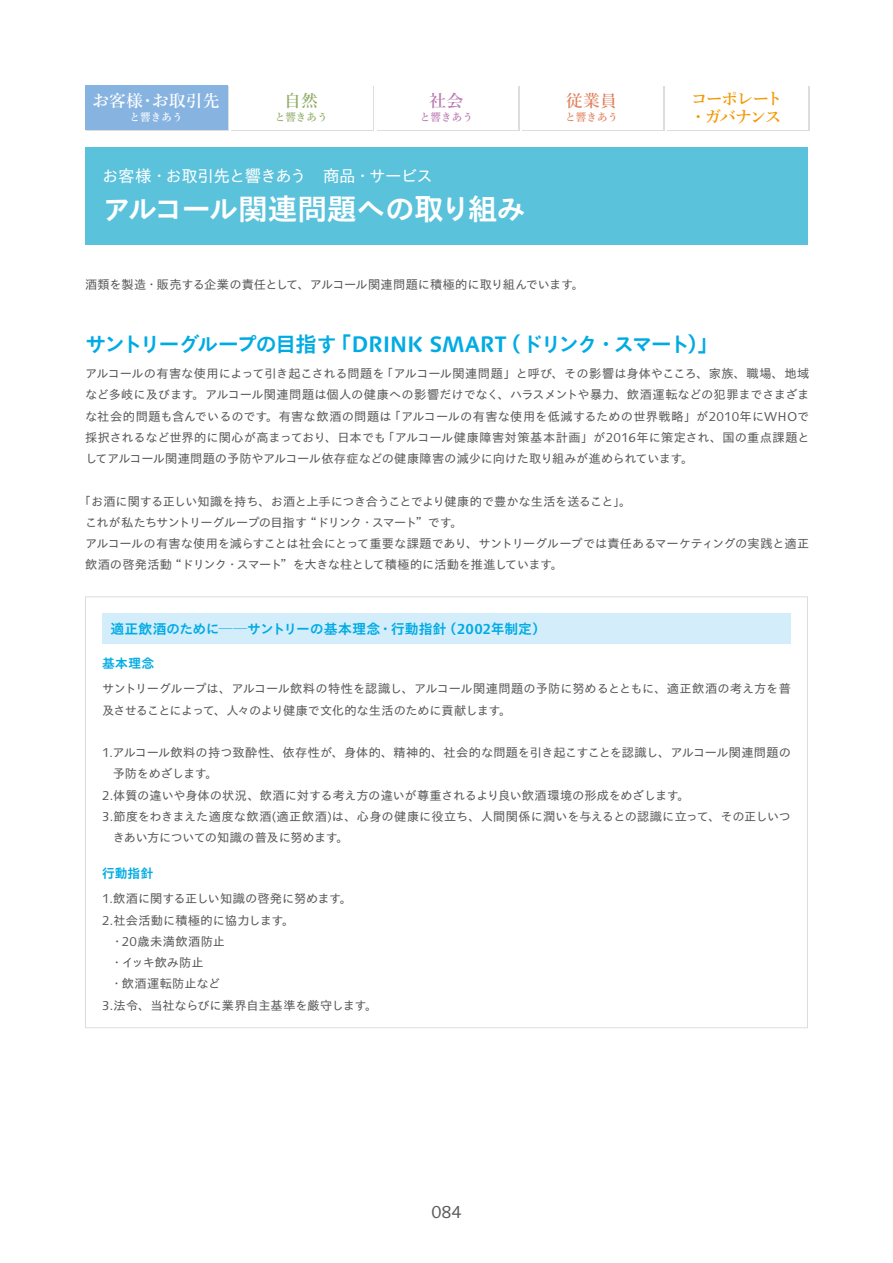
<style>
.page{position:relative;width:893px;height:1263px;background:#fff}
.page>*{position:absolute;margin:0;border:0;box-sizing:border-box;transform-origin:0 0}
.t1{font:700 29.7px "Suntory Gothic";letter-spacing:-.035em;color:#fff}
.t2{font:700 21.3px "Suntory Gothic";letter-spacing:-.08em;color:#00abe4}
.t3{font:700 16.95px/18px "Suntory Mincho";letter-spacing:-.11em;color:#f39700}
.t4{font:700 16.95px "Suntory Mincho";color:#fff}
.t5{font:700 16.95px "Suntory Mincho";color:#e0815e}
.t6{font:700 16.95px "Suntory Mincho";color:#ba79b1}
.t7{font:700 16.95px "Suntory Mincho";color:#90ad66}
.t8{font:16.5px "Suntory Gothic";letter-spacing:-.04em;color:#fff}
.t9{font:16.5px "Suntory Gothic";color:#595757}
.t10{font:700 13.8px "Suntory Gothic";letter-spacing:-.01em;color:#00abe4}
.t11{font:700 12.75px "Suntory Gothic";letter-spacing:.02em;color:#00abe4}
.t12{font:12.15px/21.3px "Suntory Gothic";letter-spacing:-.015em;color:#595757}
.t13{font:12.15px "Suntory Gothic";letter-spacing:.005em;color:#595757}
.t14{font:12.15px "Suntory Gothic";letter-spacing:-.035em;color:#595757}
.t15{font:12.15px "Suntory Gothic";letter-spacing:.03em;color:#595757}
.t16{font:12.15px "Suntory Gothic";letter-spacing:-.04em;color:#595757}
.t17{font:12.15px "Suntory Gothic";letter-spacing:.025em;color:#595757}
.t18{font:700 10.65px "Suntory Mincho";color:#ba79b1}
.t19{font:700 10.65px "Suntory Mincho";color:#e0815e}
.t20{font:700 10.65px "Suntory Mincho";color:#fff}
.t21{font:700 10.65px "Suntory Mincho";color:#90ad66}
</style>
<div class="page">
<div style="left:85px;top:147px;width:723px;height:97px;background:#5bc2dc"></div>
<div style="left:102px;top:613px;width:689px;height:31px;background:#d3edfb"></div>
<div style="left:522px;top:87px;width:142px;height:44px;background:#dcdddd"></div>
<div style="left:521px;top:85px;width:142px;height:45px;background:#fff"></div>
<div style="left:667px;top:87px;width:142px;height:44px;background:#dcdddd"></div>
<div style="left:666px;top:85px;width:142px;height:45px;background:#fff"></div>
<div style="left:87px;top:87px;width:142px;height:44px;background:#86b3e0"></div>
<div style="left:85px;top:85px;width:142px;height:45px;background:#86b3e0"></div>
<h3 class="t4" style="left:92px;top:93px;width:129px">お客様・お取引先</h3>
<p class="t20" style="left:129px;top:112px;width:55px">と響きあう</p>
<h3 class="t7" style="left:284px;top:93px;width:36px">自然</h3>
<p class="t21" style="left:275px;top:112px;width:55px">と響きあう</p>
<h3 class="t6" style="left:429px;top:93px;width:36px">社会</h3>
<p class="t18" style="left:420px;top:112px;width:55px">と響きあう</p>
<h3 class="t5" style="left:566px;top:93px;width:53px">従業員</h3>
<p class="t19" style="left:565px;top:112px;width:55px">と響きあう</p>
<h3 class="t8" style="left:102px;top:168px;width:332px">お客様・お取引先と響きあう　商品・サービス</h3>
<h1 class="t1" style="left:102px;top:194px;width:425px">アルコール関連問題への取り組み</h1>
<p class="t12" style="left:85px;top:275px;width:500px">酒類を製造・販売する企業の責任として、アルコール関連問題に積極的に取り組んでいます。</p>
<h3 class="t3" style="left:690px;top:91px;width:94px">コーポレート・ガバナンス</h3>
<h2 class="t2" style="left:85px;top:333px;width:635px">サントリーグループの目指す「DRINK SMART（ドリンク・スマート）」</h2>
<p class="t12" style="left:85px;top:364px;width:726px;text-align:justify">アルコールの有害な使用によって引き起こされる問題を「アルコール関連問題」と呼び、その影響は身体やこころ、家族、職場、地域など多岐に及びます。アルコール関連問題は個人の健康への影響だけでなく、ハラスメントや暴力、飲酒運転などの犯罪までさまざまな社会的問題も含んでいるのです。有害な飲酒の問題は「アルコールの有害な使用を低減するための世界戦略」が2010年にWHOで採択されるなど世界的に関心が高まっており、日本でも「アルコール健康障害対策基本計画」が2016年に策定され、国の重点課題としてアルコール関連問題の予防やアルコール依存症などの健康障害の減少に向けた取り組みが進められています。</p>
<p class="t12" style="left:85px;top:491px;width:726px;text-indent:-6px">「お酒に関する正しい知識を持ち、お酒と上手につき合うことでより健康的で豊かな生活を送ること」。<br>これが私たちサントリーグループの目指す“ドリンク・スマート”です。<br>アルコールの有害な使用を減らすことは社会にとって重要な課題であり、サントリーグループでは責任あるマーケティングの実践と適正飲酒の啓発活動“ドリンク・スマート”を大きな柱として積極的に活動を推進しています。</p>
<p class="t10" style="left:111px;top:622px;width:437px">適正飲酒のために──サントリーの基本理念・行動指針（2002年制定）</p>
<p class="t11" style="left:102px;top:657px;width:54px">基本理念</p>
<p class="t12" style="left:102px;top:679px;width:690px">サントリーグループは、アルコール飲料の特性を認識し、アルコール関連問題の予防に努めるとともに、適正飲酒の考え方を普及させることによって、人々のより健康で文化的な生活のために貢献します。</p>
<p class="t13" style="left:102px;top:746px;width:690px">1.アルコール飲料の持つ致酔性、依存性が、身体的、精神的、社会的な問題を引き起こすことを認識し、アルコール関連問題の</p>
<p class="t16" style="left:113px;top:768px;width:107px">予防をめざします。</p>
<p class="t12" style="left:102px;top:785px;width:589px">2.体質の違いや身体の状況、飲酒に対する考え方の違いが尊重されるより良い飲酒環境の形成をめざします。</p>
<p class="t12" style="left:102px;top:807px;width:690px">3.節度をわきまえた適度な飲酒(適正飲酒)は、心身の健康に役立ち、人間関係に潤いを与えるとの認識に立って、その正しいつ</p>
<p class="t14" style="left:113px;top:831px;width:238px">きあい方についての知識の普及に努めます。</p>
<p class="t11" style="left:102px;top:867px;width:53px">行動指針</p>
<p class="t12" style="left:102px;top:889px;width:252px">1.飲酒に関する正しい知識の啓発に努めます。</p>
<p class="t12" style="left:102px;top:910px;width:194px">2.社会活動に積極的に協力します。</p>
<p class="t15" style="left:111px;top:935px;width:115px">・20歳未満飲酒防止</p>
<p class="t12" style="left:111px;top:953px;width:94px">・イッキ飲み防止</p>
<p class="t17" style="left:111px;top:978px;width:111px">・飲酒運転防止など</p>
<p class="t12" style="left:102px;top:995px;width:277px">3.法令、当社ならびに業界自主基準を厳守します。</p>
<h3 class="t9" style="left:431px;top:1204px;width:32px">084</h3>
</div>
